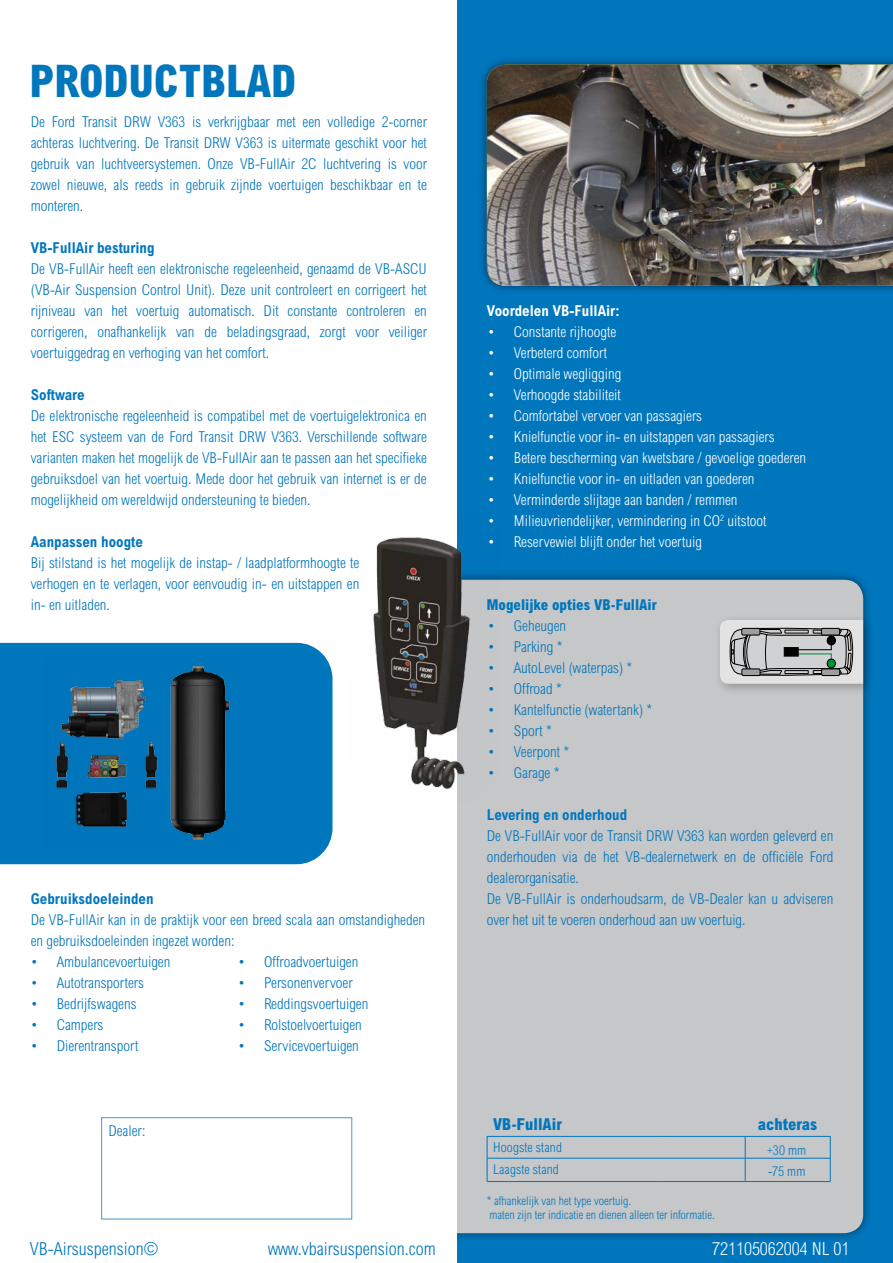
<style>
.page{position:relative;width:893px;height:1263px;background:#fff}
.page>*{position:absolute;margin:0;border:0;box-sizing:border-box;transform-origin:0 0}
.t1{font:800 condensed 45px "Arial MT Std";color:#0076bd}
.t2{font:300 condensed 18px "Arial MT Std";color:#0076bd}
.t3{font:300 condensed 18px "Arial MT Std";color:#fff}
.t4{font:800 condensed 16.5px "Arial MT Std";color:#0076bd}
.t5{font:300 condensed 15px/21px "Arial MT Std";color:#0076bd;text-align:justify}
.t6{font:300 condensed 15px "Arial MT Std";color:#fff}
.t7{font:700 condensed 15px "Arial MT Std";color:#0076bd}
.t8{font:800 condensed 15px "Arial MT Std";color:#0076bd}
.t9{font:700 condensed 15px "Arial MT Std";color:#fff}
.t10{font:300 condensed 13.5px/21.8px "Arial MT Std";letter-spacing:.01em;color:#0076bd}
.t11{font:300 condensed 12px/14.4px "Arial MT Std";color:#0076bd}
</style>
<div class="page">
<div style="left:457px;top:0;width:436px;height:1263px;background:#0076bd"></div>
<div style="left:425px;top:570px;width:448px;height:672px;background:#000;opacity:.5"></div>
<div style="left:435px;top:580px;width:428px;height:653px;background:#c6c7c8;border-radius:19px"></div>
<div style="left:417px;top:0;width:40px;height:1263px;background:#fff"></div>
<div style="left:477px;top:55px;width:416px;height:240px;background:#000;opacity:.5"></div>
<img style="left:487px;top:65px;width:406px;height:221px">
<svg style="left:0;top:643px;width:332px;height:221px;background:#0d69a1"></svg>
<hr style="left:745px;top:1158px;width:85px;height:1px;background:#0076bd">
<hr style="left:487px;top:1136px;width:173px;height:1px;background:#0076bd">
<hr style="left:660px;top:1136px;width:85px;height:1px;background:#0076bd">
<hr style="left:487px;top:1158px;width:173px;height:1px;background:#0076bd">
<svg style="left:487px;top:1136px;width:1px;height:45px"></svg>
<hr style="left:660px;top:1158px;width:85px;height:1px;background:#0076bd">
<svg style="left:745px;top:1137px;width:1px;height:44px"></svg>
<hr style="left:487px;top:1181px;width:173px;height:1px;background:#0076bd">
<hr style="left:660px;top:1181px;width:85px;height:1px;background:#0076bd">
<hr style="left:745px;top:1181px;width:85px;height:1px;background:#0076bd">
<hr style="left:745px;top:1136px;width:85px;height:1px;background:#0076bd">
<svg style="left:830px;top:1136px;width:1px;height:45px"></svg>
<div style="left:713px;top:613px;width:163px;height:83px;background:#000;opacity:.5"></div>
<svg style="left:720px;top:620px;width:143px;height:64px"></svg>
<hr style="left:798px;top:649px;width:33px;height:1px;background:#000">
<hr style="left:798px;top:653px;width:33px;height:1px;background:#009037">
<div style="left:827px;top:659px;width:8px;height:9px;background:#009037;border-radius:50%"></div>
<div style="left:827px;top:659px;width:9px;height:9px;border:1px solid #000;border-radius:50%"></div>
<div style="left:784px;top:647px;width:14px;height:9px;background:#000;border:1px solid #000"></div>
<img style="left:373px;top:537px;width:127px;height:253px">
<h1 class="t1" style="left:30px;top:54px;width:268px">PRODUCTBLAD</h1>
<p class="t5" style="left:31px;top:111px;width:398px">De Ford Transit DRW V363 is verkrijgbaar met een volledige 2-corner achteras luchtvering. De Transit DRW V363 is uitermate geschikt voor het gebruik van luchtveersystemen. Onze VB-FullAir 2C luchtvering is voor zowel nieuwe, als reeds in gebruik zijnde voertuigen beschikbaar en te monteren.</p>
<p class="t7" style="left:31px;top:239px;width:125px">VB-FullAir besturing</p>
<p class="t5" style="left:31px;top:258px;width:398px">De VB-FullAir heeft een elektronische regeleenheid, genaamd de VB-ASCU (VB-Air Suspension Control Unit). Deze unit controleert en corrigeert het rijniveau van het voertuig automatisch. Dit constante controleren en corrigeren, onafhankelijk van de beladingsgraad, zorgt voor veiliger voertuiggedrag en verhoging van het comfort.</p>
<p class="t7" style="left:31px;top:386px;width:55px">Software</p>
<p class="t5" style="left:31px;top:405px;width:398px">De elektronische regeleenheid is compatibel met de voertuigelektronica en het ESC systeem van de Ford Transit DRW V363. Verschillende software varianten maken het mogelijk de VB-FullAir aan te passen aan het specifieke gebruiksdoel van het voertuig. Mede door het gebruik van internet is er de mogelijkheid om wereldwijd ondersteuning te bieden.</p>
<p class="t7" style="left:31px;top:533px;width:114px">Aanpassen hoogte</p>
<p class="t5" style="left:31px;top:552px;width:330px">Bij stilstand is het mogelijk de instap- / laadplatformhoogte te verhogen en te verlagen, voor eenvoudig in- en uitstappen en in- en uitladen.</p>
<p class="t7" style="left:31px;top:890px;width:124px">Gebruiksdoeleinden</p>
<p class="t5" style="left:31px;top:909px;width:396px">De VB-FullAir kan in de praktijk voor een breed scala aan omstandigheden en gebruiksdoeleinden ingezet worden:</p>
<p class="t5" style="left:30px;top:951px;width:142px">• Ambulancevoertuigen</p>
<p class="t5" style="left:30px;top:972px;width:116px">• Autotransporters</p>
<p class="t5" style="left:30px;top:993px;width:108px">• Bedrijfswagens</p>
<p class="t5" style="left:30px;top:1014px;width:75px">• Campers</p>
<p class="t5" style="left:30px;top:1035px;width:110px">• Dierentransport</p>
<p class="t5" style="left:108px;top:1120px;width:39px">Dealer:</p>
<p class="t5" style="left:237px;top:951px;width:123px">• Offroadvoertuigen</p>
<p class="t5" style="left:237px;top:972px;width:117px">• Personenvervoer</p>
<p class="t5" style="left:237px;top:993px;width:133px">• Reddingsvoertuigen</p>
<p class="t5" style="left:237px;top:1014px;width:126px">• Rolstoelvoertuigen</p>
<p class="t5" style="left:237px;top:1035px;width:123px">• Servicevoertuigen</p>
<p class="t9" style="left:487px;top:302px;width:134px">Voordelen VB-FullAir:</p>
<p class="t6" style="left:487px;top:323px;width:131px">• Constante rijhoogte</p>
<p class="t6" style="left:487px;top:344px;width:122px">• Verbeterd comfort</p>
<p class="t6" style="left:487px;top:365px;width:136px">• Optimale wegligging</p>
<p class="t6" style="left:487px;top:386px;width:136px">• Verhoogde stabiliteit</p>
<p class="t6" style="left:487px;top:407px;width:217px">• Comfortabel vervoer van passagiers</p>
<p class="t6" style="left:487px;top:428px;width:289px">• Knielfunctie voor in- en uitstappen van passagiers</p>
<p class="t6" style="left:487px;top:449px;width:321px">• Betere bescherming van kwetsbare / gevoelige goederen</p>
<p class="t6" style="left:487px;top:470px;width:269px">• Knielfunctie voor in- en uitladen van goederen</p>
<p class="t6" style="left:487px;top:491px;width:252px">• Verminderde slijtage aan banden / remmen</p>
<p class="t6" style="left:487px;top:512px;width:281px">• Milieuvriendelijker, vermindering in CO<sup>2</sup> uitstoot</p>
<p class="t6" style="left:487px;top:533px;width:217px">• Reservewiel blijft onder het voertuig</p>
<p class="t8" style="left:487px;top:595px;width:171px">Mogelijke opties VB-FullAir</p>
<p class="t5" style="left:487px;top:615px;width:81px">• Geheugen</p>
<p class="t5" style="left:487px;top:636px;width:77px">• Parking *</p>
<p class="t5" style="left:487px;top:657px;width:147px">• AutoLevel (waterpas) *</p>
<p class="t5" style="left:487px;top:678px;width:77px">• Offroad *</p>
<p class="t5" style="left:487px;top:699px;width:167px">• Kantelfunctie (watertank) *</p>
<p class="t5" style="left:487px;top:720px;width:67px">• Sport *</p>
<p class="t5" style="left:487px;top:741px;width:84px">• Veerpont *</p>
<p class="t5" style="left:487px;top:762px;width:74px">• Garage *</p>
<p class="t7" style="left:487px;top:806px;width:142px">Levering en onderhoud</p>
<p class="t5" style="left:487px;top:825px;width:348px;text-align:left">De VB-FullAir voor de Transit DRW V363 kan worden geleverd en onderhouden via de het VB-dealernetwerk en de officiële Ford dealerorganisatie.<br>De VB-FullAir is onderhoudsarm, de VB-Dealer kan u adviseren over het uit te voeren onderhoud aan uw voertuig.</p>
<p class="t4" style="left:493px;top:1114px;width:70px">VB-FullAir</p>
<p class="t4" style="left:758px;top:1114px;width:61px">achteras</p>
<p class="t10" style="left:493px;top:1136px;width:70px">Hoogste stand<br>Laagste stand</p>
<p class="t11" style="left:487px;top:1193px;width:229px">* afhankelijk van het type voertuig.<br>maten zijn ter indicatie en dienen alleen ter informatie.</p>
<p class="t10" style="left:767px;top:1139px;width:41px">+30 mm -75 mm</p>
<p class="t2" style="left:30px;top:1238px;width:130px">VB-Airsuspension©</p>
<p class="t2" style="left:268px;top:1238px;width:169px">www.vbairsuspension.com</p>
<p class="t3" style="left:712px;top:1238px;width:139px">721105062004 NL 01</p>
</div>
